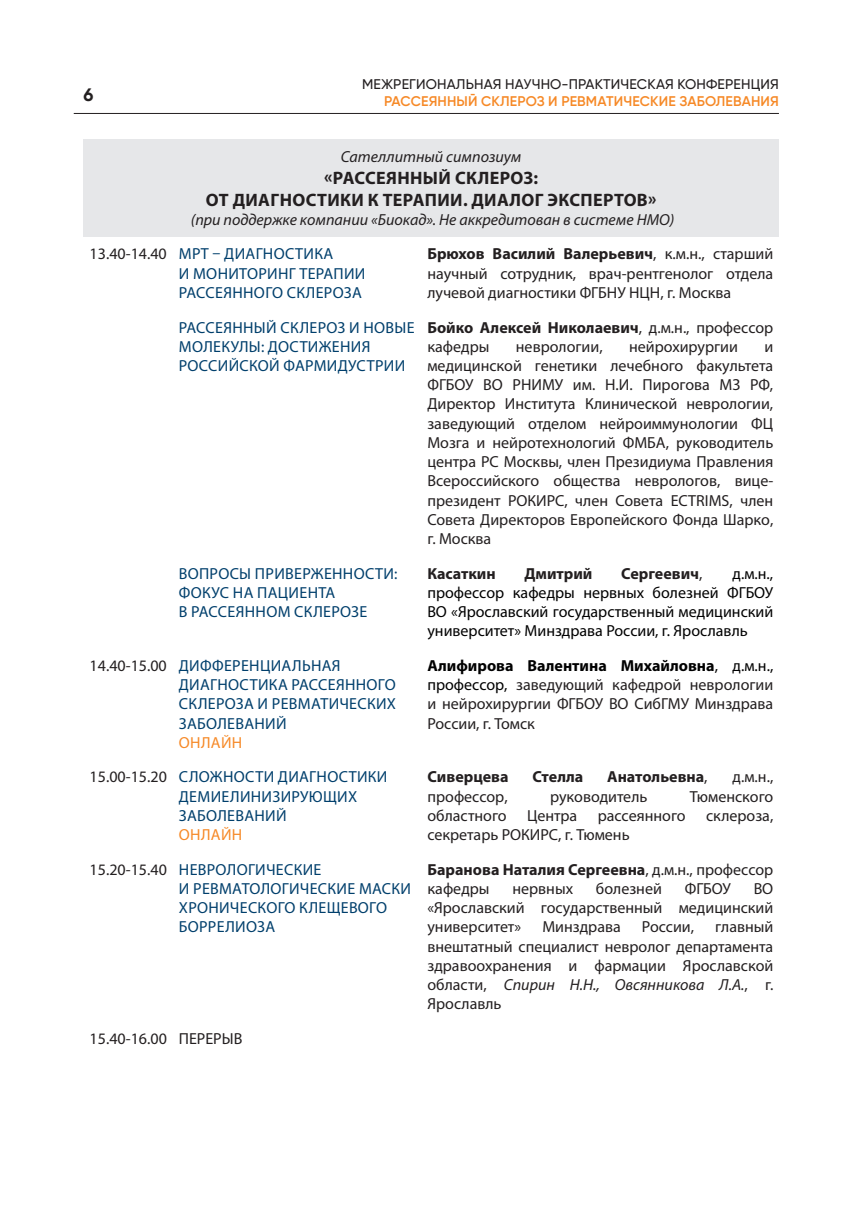
<style>
.page{position:relative;width:851px;height:1214px;background:#fff}
.page>*{position:absolute;margin:0;border:0;box-sizing:border-box;transform-origin:0 0}
.t1{font:700 18px/21.6px "Myriad Pro";letter-spacing:.02em;color:#231f20;text-align:center}
.t2{font:700 18px "Gilroy";color:#231f20}
.t3{font:16px/19.2px "Myriad Pro";color:#231f20;text-align:justify}
.t4{font:16px/19.2px "Myriad Pro";letter-spacing:.02em;color:#003f6c}
.t5{font:16px/19.2px "Myriad Pro";color:#000001;text-align:justify}
.t6{font:italic 16px/34.6px "Myriad Pro";color:#231f20}
.t7{font:700 16px/19.2px "Myriad Pro";color:#231f20}
.t8{font:16px "Myriad Pro";letter-spacing:.02em;color:#f68927}
.t9{font:500 14px "Gilroy";letter-spacing:.01em;color:#231f20}
.t10{font:600 14px "Gilroy";letter-spacing:.01em;color:#f68927}
.s1{font-style:normal}
.s2{font-style:normal;color:#003f6c}
.s3{font-weight:700}
.s4{font-weight:400}
.s5{color:#231f20}
.s6{font-weight:700;color:#000001}
.s7{color:#000001}
.s8{font-style:italic}
</style>
<div class="page">
<hr style="left:74px;top:113px;width:704px;height:1px;background:#231f20">
<div style="left:83px;top:139px;width:695px;height:97px;background:#e6e7e9"></div>
<p class="t2" style="left:83px;top:83px;width:11px">6</p>
<p class="t9" style="left:362px;top:76px;width:418px">МЕЖРЕГИОНАЛЬНАЯ НАУЧНО-ПРАКТИЧЕСКАЯ КОНФЕРЕНЦИЯ</p>
<p class="t10" style="left:384px;top:93px;width:396px">РАССЕЯННЫЙ СКЛЕРОЗ И РЕВМАТИЧЕСКИЕ ЗАБОЛЕВАНИЯ</p>
<p class="t6" style="left:341px;top:139px;width:182px">Сателлитный симпозиум</p>
<p class="t1" style="left:206px;top:166px;width:452px">«РАССЕЯННЫЙ СКЛЕРОЗ:<br>ОТ ДИАГНОСТИКИ К ТЕРАПИИ. ДИАЛОГ ЭКСПЕРТОВ»</p>
<p class="t6" style="left:90px;top:202px;width:586px;text-indent:101px">(при поддержке компании «Биокад». Не аккредитован в системе НМО)<br><span class="s1">13.40-14.40</span> <span class="s2">МРТ – ДИАГНОСТИКА</span></p>
<p class="t4" style="left:179px;top:263px;width:188px">И МОНИТОРИНГ ТЕРАПИИ<br>РАССЕЯННОГО СКЛЕРОЗА</p>
<p class="t3" style="left:427px;top:244px;width:347px"><span class="s3">Брюхов Василий Валерьевич</span>, к.м.н., старший научный сотрудник, врач-рентгенолог отдела лучевой диагностики ФГБНУ НЦН, г. Москва</p>
<p class="t4" style="left:179px;top:317px;width:237px">РАССЕЯННЫЙ СКЛЕРОЗ И НОВЫЕ<br>МОЛЕКУЛЫ: ДОСТИЖЕНИЯ<br>РОССИЙСКОЙ ФАРМИДУСТРИИ</p>
<p class="t3" style="left:427px;top:317px;width:347px"><span class="s3">Бойко Алексей Николаевич</span>, д.м.н., профессор кафедры</p>
<p class="t3" style="left:516px;top:336px;width:88px">неврологии,</p>
<p class="t3" style="left:629px;top:336px;width:110px">нейрохирургии</p>
<p class="t3" style="left:427px;top:336px;width:347px;text-indent:337px">и медицинской генетики лечебного факультета ФГБОУ ВО РНИМУ им. Н.И. Пирогова МЗ РФ, Директор Института Клинической неврологии, заведующий отделом нейроиммунологии ФЦ Мозга и нейротехнологий ФМБА, руководитель центра РС Москвы, член Президиума Правления Всероссийского общества неврологов, вице&shy;президент РОКИРС, член Совета ECTRIMS, член Совета Директоров Европейского Фонда Шарко, г. Москва</p>
<p class="t4" style="left:179px;top:563px;width:220px">ВОПРОСЫ ПРИВЕРЖЕННОСТИ:<br>ФОКУС НА ПАЦИЕНТА<br>В РАССЕЯННОМ СКЛЕРОЗЕ</p>
<p class="t7" style="left:427px;top:563px;width:70px">Касаткин</p>
<p class="t7" style="left:524px;top:563px;width:69px">Дмитрий</p>
<p class="t7" style="left:621px;top:563px;width:83px">Сергеевич<span class="s4">,</span></p>
<p class="t5" style="left:427px;top:563px;width:347px;text-indent:305px">д.м.н., профессор кафедры нервных болезней ФГБОУ ВО «Ярославский государственный медицинский университет» Минздрава России, г. Ярославль</p>
<p class="t4" style="left:179px;top:655px;width:219px;text-indent:-89px"><span class="s5">14.40-15.00</span> ДИФФЕРЕНЦИАЛЬНАЯ<br>ДИАГНОСТИКА РАССЕЯННОГО<br>СКЛЕРОЗА И РЕВМАТИЧЕСКИХ<br>ЗАБОЛЕВАНИЙ</p>
<p class="t8" style="left:179px;top:732px;width:65px">ОНЛАЙН</p>
<p class="t4" style="left:179px;top:767px;width:210px;text-indent:-89px"><span class="s5">15.00-15.20</span> СЛОЖНОСТИ ДИАГНОСТИКИ<br>ДЕМИЕЛИНИЗИРУЮЩИХ<br>ЗАБОЛЕВАНИЙ</p>
<p class="t8" style="left:179px;top:824px;width:65px">ОНЛАЙН</p>
<p class="t3" style="left:427px;top:655px;width:347px"><span class="s6">Алифирова Валентина Михайловна</span><span class="s7">, д.м.н., профессор,</span> заведующий кафедрой неврологии и нейрохирургии ФГБОУ ВО СибГМУ Минздрава России, г. Томск</p>
<p class="t7" style="left:427px;top:766px;width:83px">Сиверцева</p>
<p class="t7" style="left:532px;top:766px;width:52px">Стелла</p>
<p class="t7" style="left:607px;top:766px;width:102px">Анатольевна<span class="s4">,</span></p>
<p class="t3" style="left:732px;top:767px;width:42px">д.м.н.,</p>
<p class="t3" style="left:427px;top:786px;width:82px">профессор,</p>
<p class="t3" style="left:550px;top:786px;width:99px">руководитель</p>
<p class="t3" style="left:689px;top:786px;width:85px">Тюменского</p>
<p class="t3" style="left:427px;top:805px;width:81px">областного</p>
<p class="t3" style="left:527px;top:805px;width:52px">Центра</p>
<p class="t3" style="left:597px;top:805px;width:89px">рассеянного</p>
<p class="t3" style="left:706px;top:805px;width:69px">склероза,</p>
<p class="t3" style="left:427px;top:824px;width:204px">секретарь РОКИРС, г. Тюмень</p>
<p class="t4" style="left:179px;top:859px;width:234px;text-indent:-89px"><span class="s5">15.20-15.40</span> НЕВРОЛОГИЧЕСКИЕ<br>И РЕВМАТОЛОГИЧЕСКИЕ МАСКИ<br>ХРОНИЧЕСКОГО КЛЕЩЕВОГО<br>БОРРЕЛИОЗА</p>
<p class="t7" style="left:427px;top:859px;width:347px">Баранова Наталия Сергеевна<span class="s4">, д.м.н., профессор кафедры</span></p>
<p class="t3" style="left:512px;top:878px;width:62px">нервных</p>
<p class="t3" style="left:596px;top:878px;width:67px">болезней</p>
<p class="t3" style="left:684px;top:878px;width:48px">ФГБОУ</p>
<p class="t3" style="left:427px;top:878px;width:347px;text-indent:326px">ВО «Ярославский государственный медицинский университет»</p>
<p class="t3" style="left:427px;top:917px;width:347px;text-indent:288px">главный внештатный специалист невролог департамента здравоохранения и фармации Ярославской области, <span class="s8">Спирин Н.Н., Овсянникова Л.А.</span>, г.<br>Ярославль</p>
<p class="t3" style="left:542px;top:917px;width:80px">Минздрава</p>
<p class="t3" style="left:642px;top:917px;width:54px">России,</p>
<p class="t3" style="left:90px;top:1028px;width:154px">15.40-16.00 ПЕРЕРЫВ</p>
</div>
